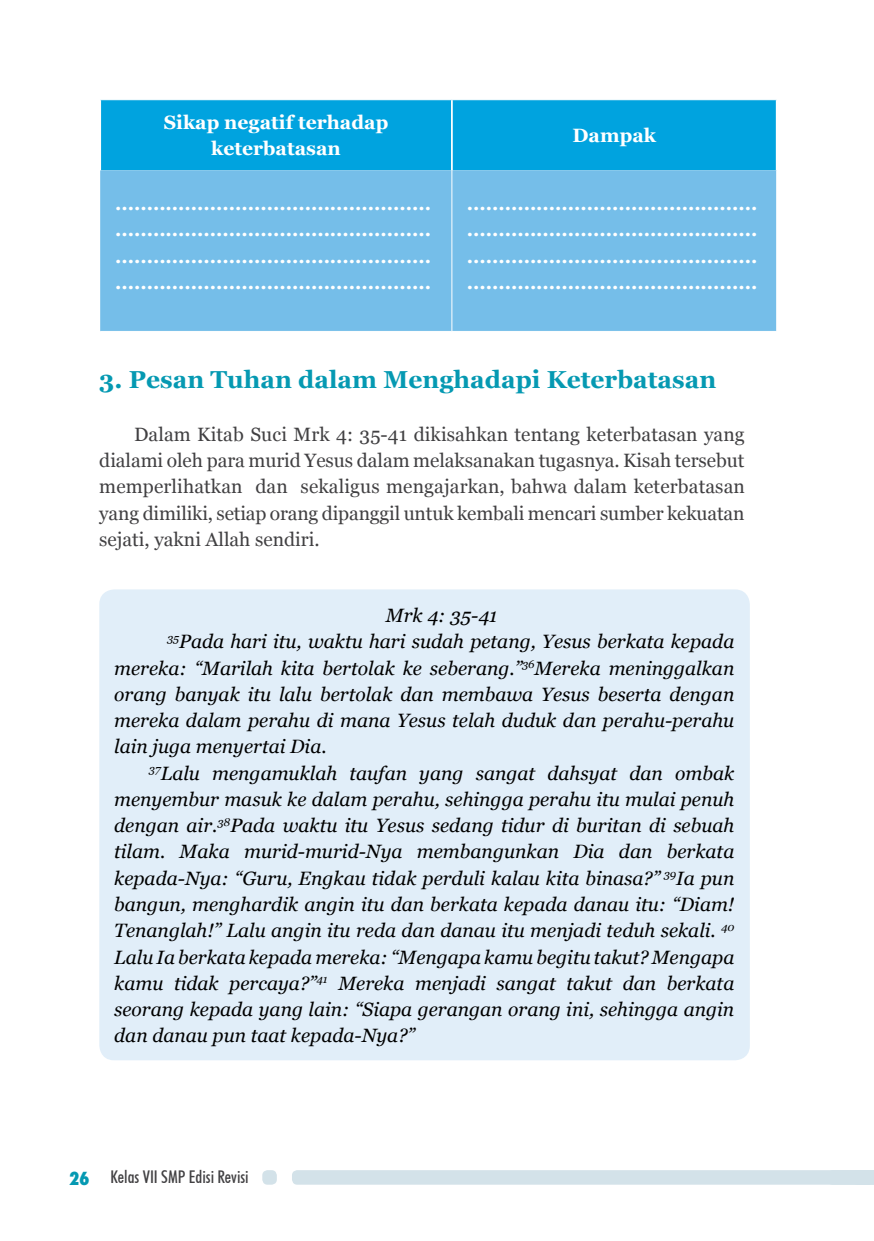
<style>
.page{position:relative;width:874px;height:1241px;background:#fff}
.page>*{position:absolute;margin:0;border:0;box-sizing:border-box;transform-origin:0 0}
.t1{font:700 24.5px "Georgia";color:#0599b2}
.t2{font:italic 19.25px "Georgia";color:#000}
.t3{font:700 19.25px/26.2px "Georgia";color:#fff;text-align:justify}
.t4{font:19.25px/26.2px "Georgia";letter-spacing:-.005em;color:#414042;text-align:justify}
.t5{font:500 condensed 17.5px "Futura BT";color:#414042}
.s1{font-family:"Futura Std";font-weight:800;color:#0599b2}
</style>
<div class="page">
<div style="left:292px;top:1169px;width:581px;height:15px;background:#d3e2e9;border-radius:5px"></div>
<div style="left:262px;top:1169px;width:15px;height:15px;background:#d3e2e9;border-radius:5px"></div>
<div style="left:101px;top:100px;width:674px;height:70px;background:#00a3df"></div>
<div style="left:100px;top:170px;width:675px;height:161px;background:#75bee9"></div>
<hr style="left:451px;top:170px;width:1px;height:161px;background:#fff">
<hr style="left:451px;top:100px;width:1px;height:70px;background:#fff">
<div style="left:99px;top:589px;width:650px;height:471px;background:#e1eef9;border-radius:15px"></div>
<p class="t3" style="left:164px;top:109px;width:226px;text-align:center">Sikap negatif terhadap keterbatasan</p>
<p class="t3" style="left:572px;top:122px;width:85px">Dampak</p>
<p class="t3" style="left:115px;top:190px;width:317px">.................................................. .................................................. .................................................. ..................................................</p>
<p class="t3" style="left:466px;top:190px;width:292px">.............................................. .............................................. .............................................. ..............................................</p>
<p class="t1" style="left:99px;top:364px;width:618px">3. Pesan Tuhan dalam Menghadapi Keterbatasan</p>
<p class="t4" style="left:99px;top:421px;width:647px;text-indent:35px">Dalam Kitab Suci Mrk 4: 35-41 dikisahkan tentang keterbatasan yang dialami oleh para murid Yesus dalam melaksanakan tugasnya. Kisah tersebut memperlihatkan dan sekaligus mengajarkan, bahwa dalam keterbatasan yang dimiliki, setiap orang dipanggil untuk kembali mencari sumber kekuatan sejati, yakni Allah sendiri.</p>
<p class="t2" style="left:385px;top:603px;width:113px">Mrk 4: 35-41</p>
<p class="t2" style="left:167px;top:629px;width:568px"><sup>35</sup>Pada hari itu, waktu hari sudah petang, Yesus berkata kepada</p>
<p class="t2" style="left:114px;top:655px;width:621px">mereka: “Marilah kita bertolak ke seberang.”<sup>36</sup>Mereka meninggalkan</p>
<p class="t2" style="left:114px;top:682px;width:621px">orang banyak itu lalu bertolak dan membawa Yesus beserta dengan</p>
<p class="t2" style="left:114px;top:708px;width:621px">mereka dalam perahu di mana Yesus telah duduk dan perahu-perahu</p>
<p class="t2" style="left:114px;top:734px;width:214px">lain juga menyertai Dia.</p>
<p class="t2" style="left:149px;top:760px;width:586px"><sup>37</sup>Lalu mengamuklah taufan yang sangat dahsyat dan ombak</p>
<p class="t2" style="left:114px;top:787px;width:621px">menyembur masuk ke dalam perahu, sehingga perahu itu mulai penuh</p>
<p class="t2" style="left:114px;top:813px;width:621px">dengan air.<sup>38</sup>Pada waktu itu Yesus sedang tidur di buritan di sebuah</p>
<p class="t2" style="left:114px;top:839px;width:621px">tilam. Maka murid-murid-Nya membangunkan Dia dan berkata</p>
<p class="t2" style="left:114px;top:865px;width:621px">kepada-Nya: “Guru, Engkau tidak perduli kalau kita binasa?” <sup>39</sup>Ia pun</p>
<p class="t2" style="left:114px;top:892px;width:621px">bangun, menghardik angin itu dan berkata kepada danau itu: “Diam!</p>
<p class="t2" style="left:114px;top:918px;width:621px">Tenanglah!” Lalu angin itu reda dan danau itu menjadi teduh sekali. <sup>40</sup></p>
<p class="t2" style="left:114px;top:944px;width:621px">Lalu Ia berkata kepada mereka: “Mengapa kamu begitu takut? Mengapa</p>
<p class="t2" style="left:114px;top:970px;width:621px">kamu tidak percaya?”<sup>41</sup> Mereka menjadi sangat takut dan berkata</p>
<p class="t2" style="left:114px;top:997px;width:621px">seorang kepada yang lain: “Siapa gerangan orang ini, sehingga angin</p>
<p class="t2" style="left:114px;top:1023px;width:302px">dan danau pun taat kepada-Nya?”</p>
<p class="t5" style="left:69px;top:1166px;width:181px"><span class="s1">26</span> Kelas VII SMP Edisi Revisi</p>
</div>
